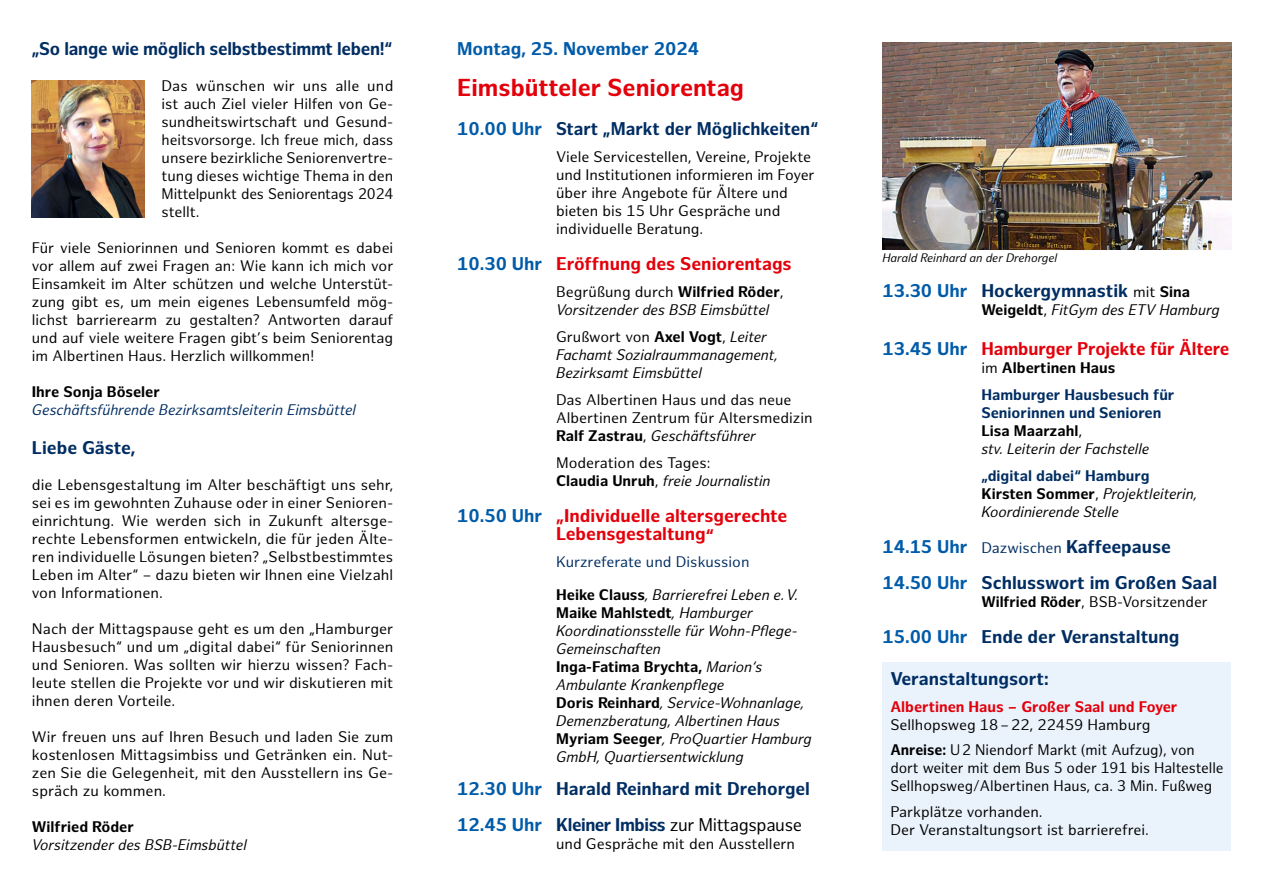
<style>
.page{position:relative;width:1263px;height:893px;background:#fff}
.page>*{position:absolute;margin:0;border:0;box-sizing:border-box;transform-origin:0 0}
.t1{font:700 24px "Hamburg Sans";color:#e3000b}
.t2{font:700 18px/36px "Hamburg Sans";color:#002d62}
.t3{font:700 18px/18px "Hamburg Sans";color:#e3000b}
.t4{font:700 18px "Hamburg Sans";color:#005ba9}
.t5{font:15px/18px "Hamburg Sans";color:#000}
.t6{font:italic 15px/18px "Hamburg Sans";color:#000}
.t7{font:italic 15px "Hamburg Sans";color:#002d62}
.t8{font:700 15px/27px "Hamburg Sans";color:#002d62}
.t9{font:700 15px "Hamburg Sans";color:#e3000b}
.t10{font:700 15px "Hamburg Sans";color:#000}
.t11{font:15px "Hamburg Sans";color:#002d62}
.t12{font:italic 12px "Hamburg Sans";color:#000}
.s1{color:#005ba9}
.s2{font-style:normal}
.s3{font-weight:700;font-style:normal}
.s4{font-weight:700}
.s5{font-style:italic}
.s6{font-weight:400;color:#000}
.s7{font-weight:400;font-size:15px;color:#000}
.s8{font-size:15px;color:#000}
.s9{color:#000}
.s10{font-weight:700;font-style:normal;color:#002d62}
.s11{font-weight:400;font-size:15px}
</style>
<div class="page">
<div style="left:882px;top:662px;width:349px;height:188px;background:#eaf3fc"></div>
<img style="left:32px;top:80px;width:113px;height:138px">
<img style="left:882px;top:43px;width:349px;height:206px">
<p class="t2" style="left:32px;top:32px;width:362px">„So lange wie möglich selbstbestimmt leben!“</p>
<p class="t5" style="left:162px;top:78px;width:233px;text-align:justify">Das wünschen wir uns alle und ist auch Ziel vieler Hilfen von Ge&shy;sundheitswirtschaft und Gesund&shy;heitsvorsorge. Ich freue mich, dass unsere bezirkliche Seniorenvertre&shy;tung dieses wichtige Thema in den Mittelpunkt des Seniorentags 2024 stellt.</p>
<p class="t5" style="left:32px;top:240px;width:363px;text-align:justify">Für viele Seniorinnen und Senioren kommt es dabei vor allem auf zwei Fragen an: Wie kann ich mich vor Einsamkeit im Alter schützen und welche Unterstüt&shy;zung gibt es, um mein eigenes Lebensumfeld mög&shy;lichst barrierearm zu gestalten? Antworten darauf und auf viele weitere Fragen gibt’s beim Seniorentag im Albertinen Haus. Herzlich willkommen!</p>
<p class="t10" style="left:32px;top:383px;width:130px">Ihre Sonja Böseler</p>
<p class="t7" style="left:32px;top:402px;width:326px">Geschäftsführende Bezirksamtsleiterin Eimsbüttel</p>
<p class="t2" style="left:32px;top:430px;width:105px">Liebe Gäste,</p>
<p class="t5" style="left:32px;top:476px;width:363px;text-align:justify">die Lebensgestaltung im Alter beschäftigt uns sehr, sei es im gewohnten Zuhause oder in einer Senioren&shy;einrichtung. Wie werden sich in Zukunft altersge&shy;rechte Lebensformen entwickeln, die für jeden Älte&shy;ren individuelle Lösungen bieten? „Selbstbestimmtes Leben im Alter“ – dazu bieten wir Ihnen eine Vielzahl von Informationen.</p>
<p class="t5" style="left:32px;top:620px;width:363px;text-align:justify">Nach der Mittagspause geht es um den „Hamburger Hausbesuch“ und um „digital dabei“ für Seniorinnen und Senioren. Was sollten wir hierzu wissen? Fach&shy;leute stellen die Projekte vor und wir diskutieren mit ihnen deren Vorteile.</p>
<p class="t5" style="left:32px;top:728px;width:363px;text-align:justify">Wir freuen uns auf Ihren Besuch und laden Sie zum kostenlosen Mittagsimbiss und Getränken ein. Nut&shy;zen Sie die Gelegenheit, mit den Ausstellern ins Ge&shy;spräch zu kommen.</p>
<p class="t10" style="left:32px;top:818px;width:103px">Wilfried Röder</p>
<p class="t6" style="left:32px;top:836px;width:216px">Vorsitzender des BSB-Eimsbüttel</p>
<p class="t4" style="left:457px;top:39px;width:243px">Montag, 25. November 2024</p>
<h1 class="t1" style="left:457px;top:74px;width:288px">Eimsbütteler Seniorentag</h1>
<p class="t2" style="left:457px;top:111px;width:363px"><span class="s1">10.00 Uhr</span> Start „Markt der Möglichkeiten“</p>
<p class="t5" style="left:556px;top:149px;width:260px">Viele Servicestellen, Vereine, Projekte und Institutionen informieren im Foyer über ihre Angebote für Ältere und bieten bis 15 Uhr Gespräche und individuelle Beratung.</p>
<p class="t3" style="left:457px;top:255px;width:336px"><span class="s1">10.30 Uhr</span> Eröffnung des Seniorentags</p>
<p class="t6" style="left:556px;top:284px;width:229px"><span class="s2">Begrüßung durch</span> <span class="s3">Wilfried Röder</span><span class="s2">,<br></span>Vorsitzender des BSB Eimsbüttel</p>
<p class="t6" style="left:556px;top:329px;width:223px"><span class="s2">Grußwort von</span> <span class="s3">Axel Vogt</span><span class="s2">,</span> Leiter<br>Fachamt Sozialraummanagement,<br>Bezirksamt Eimsbüttel</p>
<p class="t5" style="left:556px;top:392px;width:258px">Das Albertinen Haus und das neue<br>Albertinen Zentrum für Altersmedizin<br><span class="s4">Ralf Zastrau</span>, <span class="s5">Geschäftsführer</span></p>
<p class="t5" style="left:556px;top:455px;width:216px">Moderation des Tages:<br><span class="s4">Claudia Unruh</span>, <span class="s5">freie Journalistin</span></p>
<p class="t3" style="left:556px;top:507px;width:233px;text-indent:-99px"><span class="s1">10.50 Uhr</span> „Individuelle altersgerechte<br>Lebensgestaltung“</p>
<p class="t11" style="left:556px;top:553px;width:195px">Kurzreferate und Diskussion</p>
<p class="t6" style="left:556px;top:587px;width:257px"><span class="s3">Heike Clauss</span>, Barrierefrei Leben e.V.<br><span class="s3">Maike Mahlstedt</span>, Hamburger<br>Koordinationsstelle für Wohn-Pflege-<br>Gemeinschaften<br><span class="s3">Inga-Fatima Brychta,</span> Marion‘s<br>Ambulante Krankenpflege<br><span class="s3">Doris Reinhard</span>, Service-Wohnanlage,<br>Demenzberatung, Albertinen Haus<br><span class="s3">Myriam Seeger</span>, ProQuartier Hamburg<br>GmbH, Quartiersentwicklung</p>
<p class="t2" style="left:457px;top:771px;width:354px"><span class="s1">12.30 Uhr</span> Harald Reinhard mit Drehorgel<br><span class="s1">12.45 Uhr</span> Kleiner Imbiss <span class="s6">zur Mittagspause</span></p>
<p class="t5" style="left:556px;top:836px;width:240px">und Gespräche mit den Ausstellern</p>
<p class="t12" style="left:882px;top:251px;width:176px">Harald Reinhard an der Drehorgel</p>
<p class="t2" style="left:882px;top:274px;width:309px"><span class="s1">13.30 Uhr</span> Hockergymnastik <span class="s7">mit</span> <span class="s8">Sina</span></p>
<p class="t6" style="left:981px;top:302px;width:240px"><span class="s3">Weigeldt</span><span class="s2">,</span> FitGym des ETV Hamburg</p>
<p class="t3" style="left:882px;top:340px;width:349px"><span class="s1">13.45 Uhr</span> Hamburger Projekte für Ältere</p>
<p class="t8" style="left:981px;top:355px;width:195px"><span class="s6">im</span> <span class="s9">Albertinen Haus<br></span>Hamburger Hausbesuch für</p>
<p class="t6" style="left:981px;top:404px;width:181px"><span class="s10">Seniorinnen und Senioren<br></span><span class="s3">Lisa Maarzahl</span><span class="s2">,<br></span>stv. Leiterin der Fachstelle</p>
<p class="t6" style="left:981px;top:467px;width:217px"><span class="s10">„digital dabei“ Hamburg<br></span><span class="s3">Kirsten Sommer</span><span class="s2">,</span> Projektleiterin,<br>Koordinierende Stelle</p>
<p class="t2" style="left:882px;top:529px;width:336px"><span class="s1">14.15 Uhr</span> <span class="s11">Dazwischen</span> Kaffeepause<br><span class="s1">14.50 Uhr</span> Schlusswort im Großen Saal</p>
<p class="t5" style="left:981px;top:593px;width:228px"><span class="s4">Wilfried Röder</span>, BSB-Vorsitzender</p>
<p class="t2" style="left:882px;top:619px;width:299px"><span class="s1">15.00 Uhr</span> Ende der Veranstaltung</p>
<p class="t2" style="left:890px;top:661px;width:160px">Veranstaltungsort:</p>
<p class="t9" style="left:890px;top:698px;width:289px">Albertinen Haus – Großer Saal und Foyer</p>
<p class="t5" style="left:890px;top:712px;width:306px;line-height:25.5px">Sellhopsweg 18–22, 22459 Hamburg<br><span class="s4">Anreise:</span> U2 Niendorf Markt (mit Aufzug), von</p>
<p class="t5" style="left:890px;top:760px;width:335px">dort weiter mit dem Bus 5 oder 191 bis Haltestelle<br>Sellhopsweg/Albertinen Haus, ca. 3 Min. Fußweg</p>
<p class="t5" style="left:890px;top:803px;width:260px">Parkplätze vorhanden.<br>Der Veranstaltungsort ist barrierefrei.</p>
</div>
